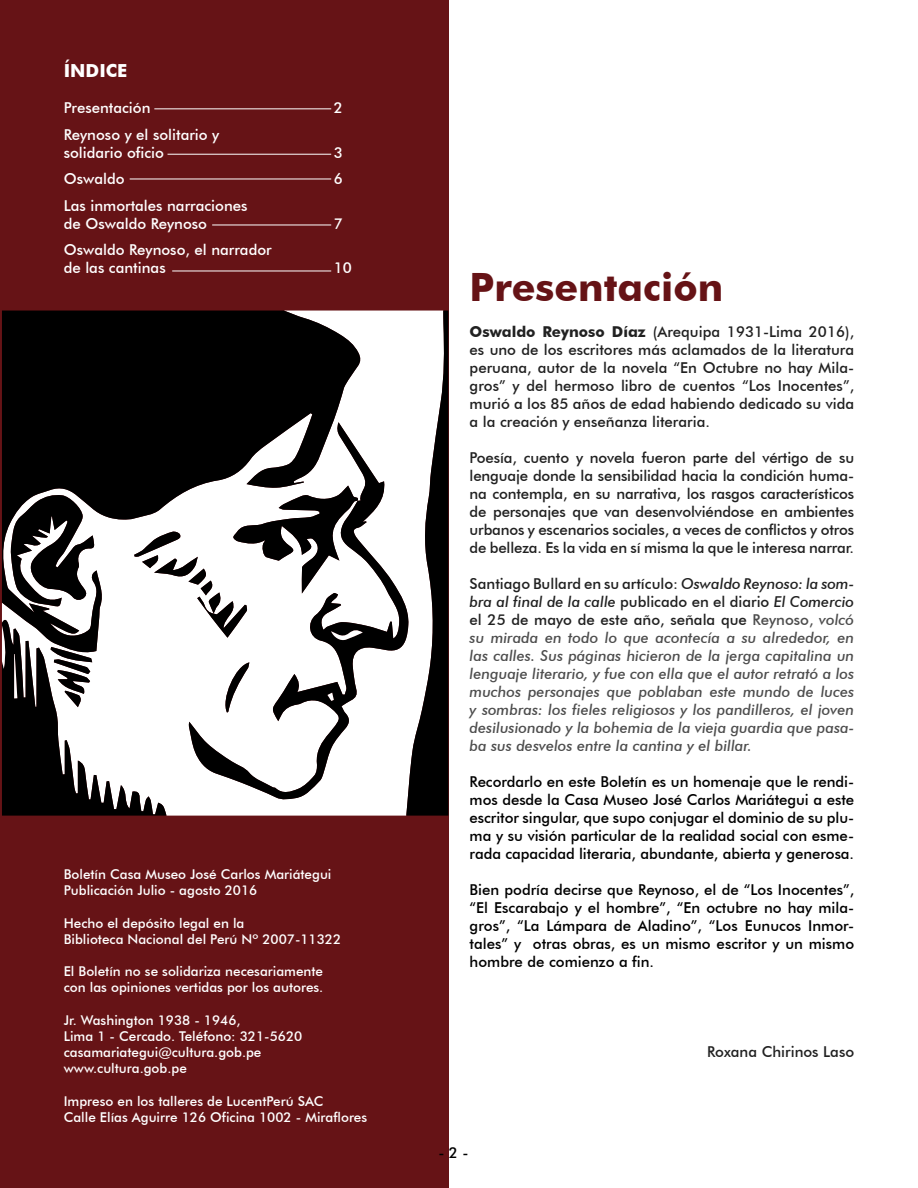
<style>
.page{position:relative;width:918px;height:1188px;background:#fff}
.page>*{position:absolute;margin:0;border:0;box-sizing:border-box;transform-origin:0 0}
.t1{font:700 39px "Futura BT";color:#661316}
.t2{font:700 18px "Futura BT";color:#fff}
.t3{font:500 15px/18px "Futura BT";color:#212121;text-align:justify}
.t4{font:italic 500 15px/18px "Futura BT";color:#4d4d4d;text-align:justify}
.t5{font:500 15px/18px "Futura BT";color:#000;text-align:justify}
.t6{font:500 15px/18px "Futura BT";color:#fff}
.t7{font:500 13.5px/16.2px "Futura BT";color:#fff}
.s1{font-weight:700}
.s2{font-style:normal;color:#212121}
.s3{color:#212121}
.s4{font-style:normal}
</style>
<div class="page">
<div style="left:0;top:0;width:448px;height:1188px;background:#661316"></div>
<div style="left:361px;top:311px;width:45px;height:505px;background:#fff"></div>
<div style="left:2px;top:311px;width:359px;height:175px;background:#000"></div>
<svg style="left:406px;top:311px;width:42px;height:505px;background:#838383"></svg>
<svg style="left:189px;top:422px;width:220px;height:379px;background:#adadad"></svg>
<svg style="left:2px;top:486px;width:361px;height:330px;background:#aeadad"></svg>
<hr style="left:154px;top:108px;width:177px;height:1px;background:#fff">
<hr style="left:168px;top:154px;width:163px;height:1px;background:#fff">
<hr style="left:130px;top:179px;width:201px;height:1px;background:#fff">
<hr style="left:212px;top:225px;width:119px;height:1px;background:#fff">
<hr style="left:172px;top:271px;width:159px;height:1px;background:#fff">
<p class="t2" style="left:64px;top:60px;width:65px">ÍNDICE</p>
<p class="t6" style="left:64px;top:99px;width:88px">Presentación</p>
<p class="t6" style="left:334px;top:99px;width:11px">2</p>
<p class="t6" style="left:64px;top:126px;width:157px">Reynoso y el solitario y solidario oficio</p>
<p class="t6" style="left:334px;top:144px;width:11px">3</p>
<p class="t6" style="left:64px;top:170px;width:62px">Oswaldo</p>
<p class="t6" style="left:334px;top:170px;width:11px">6</p>
<p class="t6" style="left:64px;top:197px;width:185px">Las inmortales narraciones de Oswaldo Reynoso</p>
<p class="t6" style="left:334px;top:215px;width:11px">7</p>
<p class="t6" style="left:64px;top:241px;width:210px">Oswaldo Reynoso, el narrador de las cantinas</p>
<p class="t6" style="left:334px;top:259px;width:20px">10</p>
<p class="t7" style="left:64px;top:866px;width:269px">Boletín Casa Museo José Carlos Mariátegui<br>Publicación Julio - agosto 2016</p>
<p class="t7" style="left:64px;top:915px;width:279px">Hecho el depósito legal en la<br>Biblioteca Nacional del Perú Nº 2007-11322</p>
<p class="t7" style="left:64px;top:963px;width:261px">El Boletín no se solidariza necesariamente con las opiniones vertidas por los autores.</p>
<p class="t7" style="left:64px;top:1012px;width:240px">Jr. Washington 1938 - 1946,<br>Lima 1 - Cercado. Teléfono: 321-5620 casamariategui@cultura.gob.pe www.cultura.gob.pe</p>
<p class="t7" style="left:64px;top:1093px;width:305px">Impreso en los talleres de LucentPerú SAC<br>Calle Elías Aguirre 126 Oficina 1002 - Miraflores</p>
<h1 class="t1" style="left:470px;top:263px;width:255px">Presentación</h1>
<p class="t3" style="left:470px;top:323px;width:386px"><span class="s1">Oswaldo Reynoso Díaz</span> (Arequipa 1931-Lima 2016), es uno de los escritores más aclamados de la literatura peruana, autor de la novela “En Octubre no hay Mila&shy;gros” y del hermoso libro de cuentos “Los Inocentes”, murió a los 85 años de edad habiendo dedicado su vida a la creación y enseñanza literaria.</p>
<p class="t3" style="left:470px;top:449px;width:386px">Poesía, cuento y novela fueron parte del vértigo de su lenguaje donde la sensibilidad hacia la condición huma&shy;na contempla, en su narrativa, los rasgos característicos de personajes que van desenvolviéndose en ambientes urbanos y escenarios sociales, a veces de conflictos y otros de belleza. Es la vida en sí misma la que le interesa narrar.</p>
<p class="t4" style="left:470px;top:575px;width:386px"><span class="s2">Santiago Bullard en su artículo:</span> <span class="s3">Oswaldo Reynoso: la som&shy;bra al final de la calle</span> <span class="s2">publicado en el diario</span> <span class="s3">El Comercio </span><span class="s2">el 25 de mayo de este año, señala que</span> <span class="s4">Reynoso,</span> volcó su mirada en todo lo que acontecía a su alrededor, en las calles. Sus páginas hicieron de la jerga capitalina un lenguaje literario, y fue con ella que el autor retrató a los muchos personajes que poblaban este mundo de luces y sombras: los fieles religiosos y los pandilleros, el joven desilusionado y la bohemia de la vieja guardia que pasa&shy;ba sus desvelos entre la cantina y el billar.</p>
<p class="t5" style="left:470px;top:773px;width:386px">Recordarlo en este Boletín es un homenaje que le rendi&shy;mos desde la Casa Museo José Carlos Mariátegui a este escritor singular, que supo conjugar el dominio de su plu&shy;ma y su visión particular de la realidad social con esme&shy;rada capacidad literaria, abundante, abierta y generosa.</p>
<p class="t5" style="left:470px;top:881px;width:386px">Bien podría decirse que Reynoso, el de “Los Inocentes”, “El Escarabajo y el hombre”, “En octubre no hay mila&shy;gros”, “La Lámpara de Aladino”, “Los Eunucos Inmor&shy;tales” y otras obras, es un mismo escritor y un mismo hombre de comienzo a fin.</p>
<p class="t5" style="left:438px;top:1144px;width:32px">- 2 -</p>
<p class="t3" style="left:707px;top:1043px;width:149px">Roxana Chirinos Laso</p>
</div>
